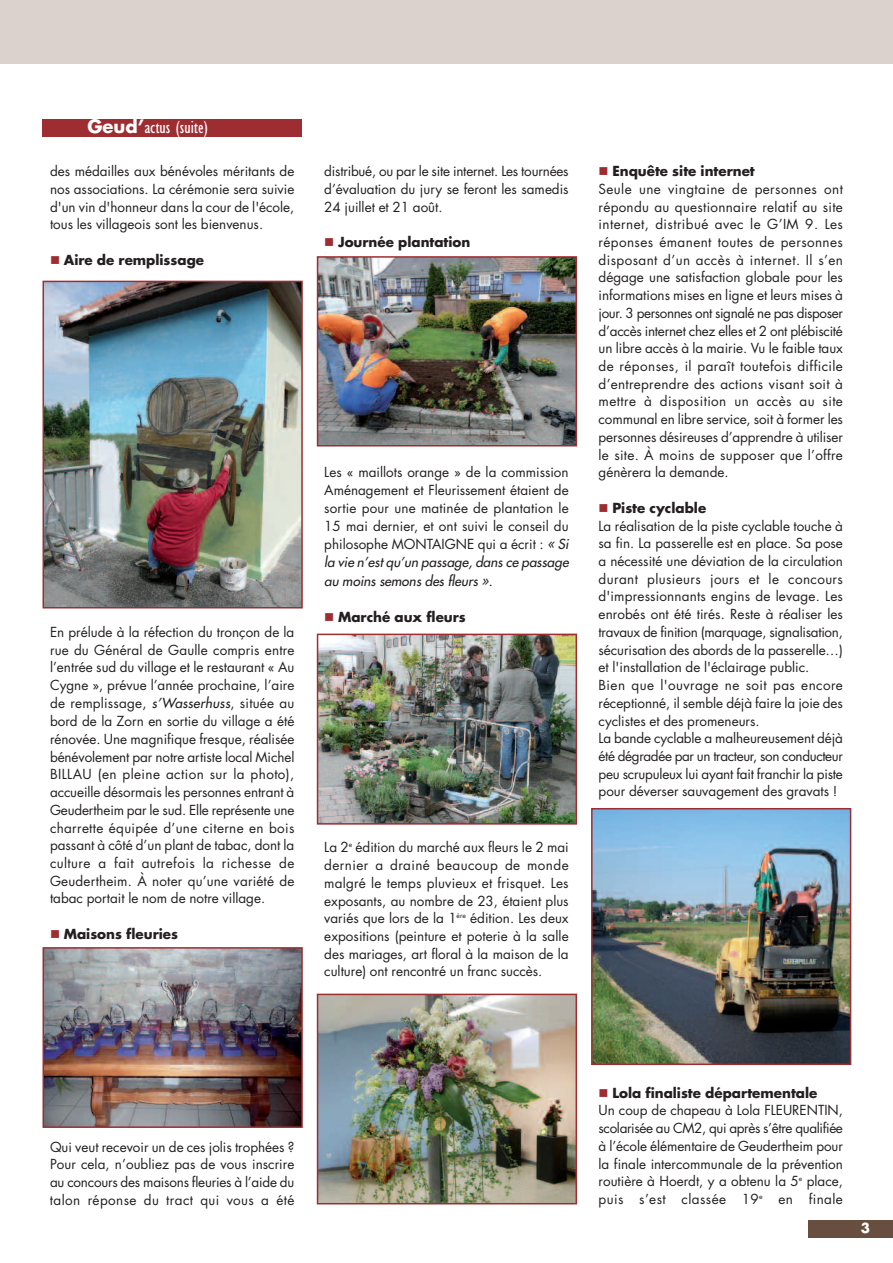
<style>
.page{position:relative;width:893px;height:1263px;background:#fff}
.page>*{position:absolute;margin:0;border:0;box-sizing:border-box;transform-origin:0 0}
.t1{font:condensed 18px "Gill Sans";color:#fff}
.t2{font:13.5px/17.7px "Futura";color:#231f20;text-align:justify}
.t3{font:13.5px/17.7px "Futura";letter-spacing:.02em;color:#231f20}
.t4{font:700 13.5px "Futura";color:#231f20}
.t5{font:700 13.5px "Futura";color:#fff}
.s1{font-family:"Futura";font-weight:700;font-stretch:normal}
.s2{color:#9e2d32}
.s3{font-style:italic}
.s4{font-weight:700}
</style>
<div class="page">
<div style="left:808px;top:1220px;width:85px;height:17px;background:#674e3f"></div>
<div style="left:0;top:0;width:893px;height:64px;background:#dcd2cd"></div>
<div style="left:43px;top:119px;width:259px;height:18px;background:#9e2d32"></div>
<img style="left:320px;top:259px;width:254px;height:184px">
<div style="left:317px;top:256px;width:260px;height:190px;border:2px solid #9e2d32"></div>
<img style="left:320px;top:637px;width:254px;height:185px">
<div style="left:317px;top:634px;width:260px;height:191px;border:2px solid #9e2d32"></div>
<img style="left:320px;top:997px;width:254px;height:204px">
<div style="left:317px;top:994px;width:260px;height:210px;border:2px solid #9e2d32"></div>
<img style="left:46px;top:284px;width:254px;height:321px">
<div style="left:43px;top:281px;width:260px;height:327px;border:2px solid #9e2d32"></div>
<img style="left:46px;top:950px;width:254px;height:175px">
<div style="left:43px;top:947px;width:260px;height:181px;border:2px solid #9e2d32"></div>
<img style="left:594px;top:811px;width:254px;height:251px">
<div style="left:591px;top:808px;width:260px;height:257px;border:2px solid #9e2d32"></div>
<h1 class="t1" style="left:87px;top:121px;width:122px"><span class="s1">Geud’</span>actus (suite)</h1>
<p class="t2" style="left:50px;top:163px;width:246px">des médailles aux bénévoles méritants de nos associations. La cérémonie sera suivie d'un vin d'honneur dans la cour de l'école, tous les villageois sont les bienvenus.</p>
<p class="t4" style="left:50px;top:253px;width:156px"><span class="s2">■</span> Aire de remplissage</p>
<p class="t2" style="left:50px;top:624px;width:246px">En prélude à la réfection du tronçon de la rue du Général de Gaulle compris entre l’entrée sud du village et le restaurant « Au Cygne », prévue l’année prochaine, l’aire de remplissage, <span class="s3">s’Wasserhuss</span>, située au bord de la Zorn en sortie du village a été rénovée. Une magnifique fresque, réalisée bénévolement par notre artiste local Michel BILLAU (en pleine action sur la photo), accueille désormais les personnes entrant à Geudertheim par le sud. Elle représente une charrette équipée d’une citerne en bois passant à côté d’un plant de tabac, dont la culture a fait autrefois la richesse de Geudertheim. À noter qu’une variété de tabac portait le nom de notre village.</p>
<p class="t4" style="left:50px;top:928px;width:130px"><span class="s2">■</span> Maisons fleuries</p>
<p class="t2" style="left:324px;top:163px;width:246px">distribué, ou par le site internet. Les tournées d’évaluation du jury se feront les samedis 24 juillet et 21 août.</p>
<p class="t4" style="left:324px;top:236px;width:148px"><span class="s2">■</span> Journée plantation</p>
<p class="t2" style="left:324px;top:465px;width:246px">Les « maillots orange » de la commission Aménagement et Fleurissement étaient de sortie pour une matinée de plantation le 15 mai dernier, et ont suivi le conseil du philosophe MONTAIGNE qui a écrit : <span class="s3">« Si la vie n’est qu’un passage, dans ce passage au moins semons des fleurs ».</span></p>
<p class="t4" style="left:324px;top:611px;width:143px"><span class="s2">■</span> Marché aux fleurs</p>
<p class="t2" style="left:324px;top:840px;width:246px">La 2<sup>e</sup> édition du marché aux fleurs le 2 mai dernier a drainé beaucoup de monde malgré le temps pluvieux et frisquet. Les exposants, au nombre de 23, étaient plus variés que lors de la 1<sup>ère</sup> édition. Les deux expositions (peinture et poterie à la salle des mariages, art floral à la maison de la culture) ont rencontré un franc succès.</p>
<p class="t3" style="left:599px;top:163px;width:246px"><span class="s2">■</span> <span class="s4">Enquête site internet<br></span>Seule une vingtaine de personnes ont répondu au questionnaire relatif au site internet, distribué avec le G’IM 9. Les réponses émanent toutes de personnes disposant d’un accès à internet. Il s’en dégage une satisfaction globale pour les informations mises en ligne et leurs mises à jour. 3 personnes ont signalé ne pas disposer d’accès internet chez elles et 2 ont plébiscité un libre accès à la mairie. Vu le faible taux de réponses, il paraît toutefois difficile d’entreprendre des actions visant soit à mettre à disposition un accès au site communal en libre service, soit à former les personnes désireuses d’apprendre à utiliser le site. À moins de supposer que l’offre génèrera la demande.</p>
<p class="t2" style="left:599px;top:500px;width:246px;text-align:left"><span class="s2">■</span> <span class="s4">Piste cyclable<br></span>La réalisation de la piste cyclable touche à sa fin. La passerelle est en place. Sa pose a nécessité une déviation de la circulation durant plusieurs jours et le concours d'impressionnants engins de levage. Les enrobés ont été tirés. Reste à réaliser les travaux de finition (marquage, signalisation, sécurisation des abords de la passerelle…) et l'installation de l'éclairage public.<br>Bien que l'ouvrage ne soit pas encore réceptionné, il semble déjà faire la joie des cyclistes et des promeneurs.<br>La bande cyclable a malheureusement déjà été dégradée par un tracteur, son conducteur peu scrupuleux lui ayant fait franchir la piste pour déverser sauvagement des gravats !</p>
<p class="t2" style="left:50px;top:1139px;width:246px">Qui veut recevoir un de ces jolis trophées ?<br>Pour cela, n’oubliez pas de vous inscrire au concours des maisons fleuries à l’aide du talon réponse du tract qui vous a été</p>
<p class="t2" style="left:599px;top:1085px;width:246px;text-align:left"><span class="s2">■</span> <span class="s4">Lola finaliste départementale<br></span>Un coup de chapeau à Lola FLEURENTIN, scolarisée au CM2, qui après s’être qualifiée à l’école élémentaire de Geudertheim pour la finale intercommunale de la prévention routière à Hoerdt, y a obtenu la 5<sup>e</sup> place, puis s’est classée 19<sup>e</sup> en finale</p>
<p class="t5" style="left:861px;top:1221px;width:11px">3</p>
</div>
